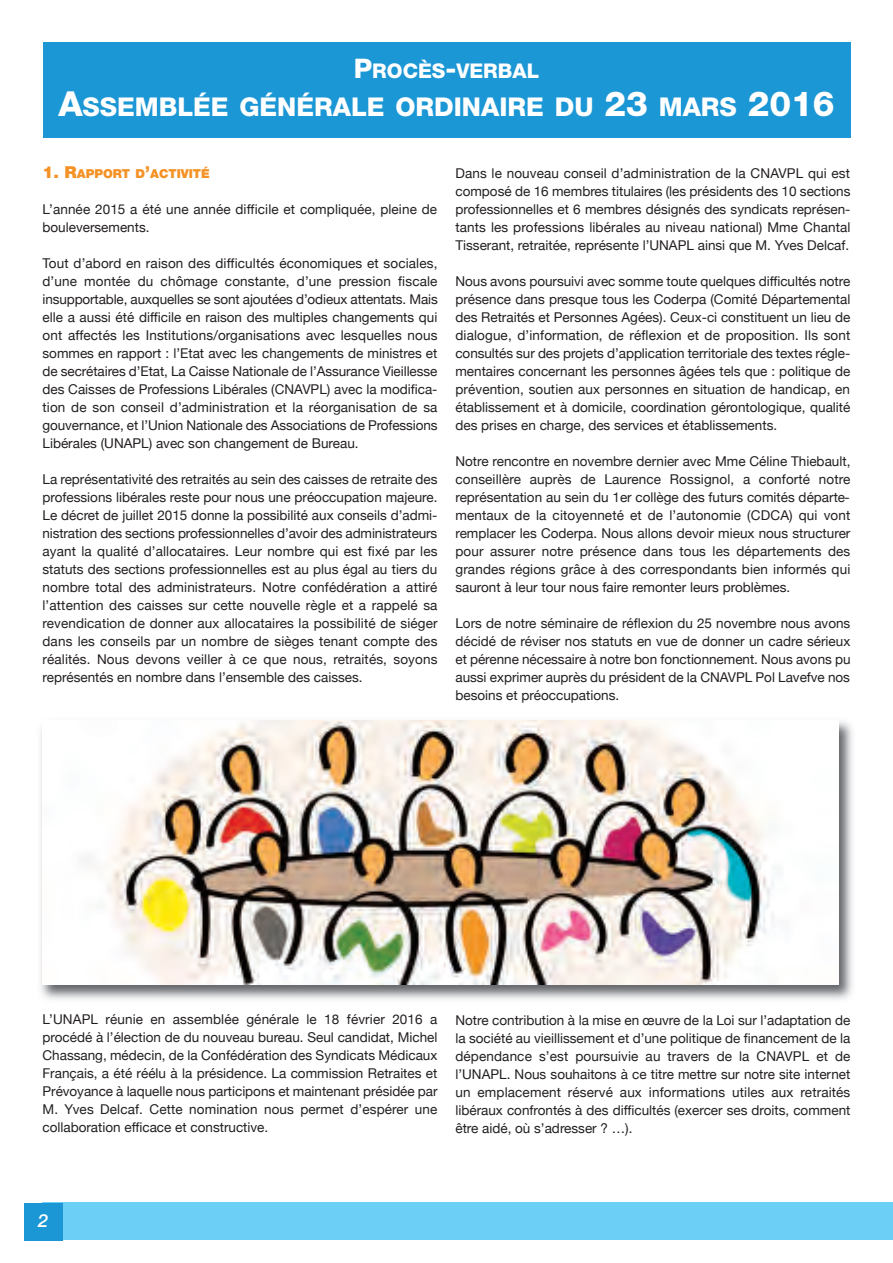
<style>
.page{position:relative;width:893px;height:1263px;background:#fff}
.page>*{position:absolute;margin:0;border:0;box-sizing:border-box;transform-origin:0 0}
.t1{font:800 25.8px "Helvetica Neue";color:#fff}
.t2{font:800 20.25px "Helvetica Neue";color:#fff}
.t3{font:italic 500 18px "Helvetica Neue";color:#fff}
.t4{font:13.5px/18px "Helvetica Neue";color:#231f20;text-align:justify}
.t5{font:900 12.3px "Helvetica Neue";color:#f49225}
.s1{font-size:27px}
.s2{font-size:34.5px}
.s3{font-size:16.5px}
</style>
<div class="page">
<div style="left:43px;top:1202px;width:850px;height:38px;background:#6bcff6"></div>
<div style="left:24px;top:1203px;width:38px;height:38px;background:#1c97d5"></div>
<div style="left:43px;top:43px;width:807px;height:95px;background:#1c97d5"></div>
<img style="left:40px;top:720px;width:813px;height:280px">
<img style="left:43px;top:721px;width:796px;height:263px">
<h2 class="t2" style="left:354px;top:64px;width:187px"><span class="s1">P</span>ROCÈS<span class="s1">-</span>VERBAL</h2>
<h1 class="t1" style="left:58px;top:97px;width:778px"><span class="s2">A</span>SSEMBLÉE GÉNÉRALE ORDINAIRE DU <span class="s2">23</span> MARS <span class="s2">2016</span></h1>
<p class="t5" style="left:43px;top:169px;width:169px"><span class="s3">1. R</span>APPORT D<span class="s3">’</span>ACTIVITÉ</p>
<p class="t4" style="left:43px;top:200px;width:396px">L’année 2015 a été une année difficile et compliquée, pleine de bouleversements.</p>
<p class="t4" style="left:43px;top:254px;width:397px">Tout d’abord en raison des difficultés économiques et sociales, d’une montée du chômage constante, d’une pression fiscale insupportable, auxquelles se sont ajoutées d’odieux attentats. Mais elle a aussi été difficile en raison des multiples changements qui ont affectés les Institutions/organisations avec lesquelles nous sommes en rapport : l’Etat avec les changements de ministres et de secrétaires d’Etat, La Caisse Nationale de l’Assurance Vieillesse des Caisses de Professions Libérales (CNAVPL) avec la modifica&shy;tion de son conseil d’administration et la réorganisation de sa gouvernance, et l’Union Nationale des Associations de Professions Libérales (UNAPL) avec son changement de Bureau.</p>
<p class="t4" style="left:43px;top:469px;width:397px">La représentativité des retraités au sein des caisses de retraite des professions libérales reste pour nous une préoccupation majeure.<br>Le décret de juillet 2015 donne la possibilité aux conseils d’admi&shy;nistration des sections professionnelles d’avoir des administrateurs ayant la qualité d’allocataires. Leur nombre qui est fixé par les statuts des sections professionnelles est au plus égal au tiers du nombre total des administrateurs. Notre confédération a attiré l’attention des caisses sur cette nouvelle règle et a rappelé sa revendication de donner aux allocataires la possibilité de siéger dans les conseils par un nombre de sièges tenant compte des réalités. Nous devons veiller à ce que nous, retraités, soyons représentés en nombre dans l’ensemble des caisses.</p>
<p class="t4" style="left:455px;top:164px;width:396px">Dans le nouveau conseil d’administration de la CNAVPL qui est composé de 16 membres titulaires (les présidents des 10 sections professionnelles et 6 membres désignés des syndicats représen&shy;tants les professions libérales au niveau national) Mme Chantal Tisserant, retraitée, représente l’UNAPL ainsi que M. Yves Delcaf.</p>
<p class="t4" style="left:455px;top:272px;width:396px">Nous avons poursuivi avec somme toute quelques difficultés notre présence dans presque tous les Coderpa (Comité Départemental des Retraités et Personnes Agées). Ceux-ci constituent un lieu de dialogue, d’information, de réflexion et de proposition. Ils sont consultés sur des projets d’application territoriale des textes régle&shy;mentaires concernant les personnes âgées tels que : politique de prévention, soutien aux personnes en situation de handicap, en établissement et à domicile, coordination gérontologique, qualité des prises en charge, des services et établissements.</p>
<p class="t4" style="left:455px;top:452px;width:396px">Notre rencontre en novembre dernier avec Mme Céline Thiebault, conseillère auprès de Laurence Rossignol, a conforté notre représentation au sein du 1er collège des futurs comités départe&shy;mentaux de la citoyenneté et de l’autonomie (CDCA) qui vont remplacer les Coderpa. Nous allons devoir mieux nous structurer pour assurer notre présence dans tous les départements des grandes régions grâce à des correspondants bien informés qui sauront à leur tour nous faire remonter leurs problèmes.</p>
<p class="t4" style="left:455px;top:614px;width:397px">Lors de notre séminaire de réflexion du 25 novembre nous avons décidé de réviser nos statuts en vue de donner un cadre sérieux et pérenne nécessaire à notre bon fonctionnement. Nous avons pu aussi exprimer auprès du président de la CNAVPL Pol Lavefve nos besoins et préoccupations.</p>
<p class="t4" style="left:42px;top:1009px;width:397px">L’UNAPL réunie en assemblée générale le 18 février 2016 a procédé à l’élection de du nouveau bureau. Seul candidat, Michel Chassang, médecin, de la Confédération des Syndicats Médicaux Français, a été réélu à la présidence. La commission Retraites et Prévoyance à laquelle nous participons et maintenant présidée par M. Yves Delcaf. Cette nomination nous permet d’espérer une collaboration efficace et constructive.</p>
<p class="t4" style="left:455px;top:1010px;width:396px">Notre contribution à la mise en œuvre de la Loi sur l’adaptation de la société au vieillissement et d’une politique de financement de la dépendance s’est poursuivie au travers de la CNAVPL et de l’UNAPL. Nous souhaitons à ce titre mettre sur notre site internet un emplacement réservé aux informations utiles aux retraités libéraux confrontés à des difficultés (exercer ses droits, comment être aidé, où s’adresser ? …).</p>
<h3 class="t3" style="left:38px;top:1214px;width:12px">2</h3>
</div>
